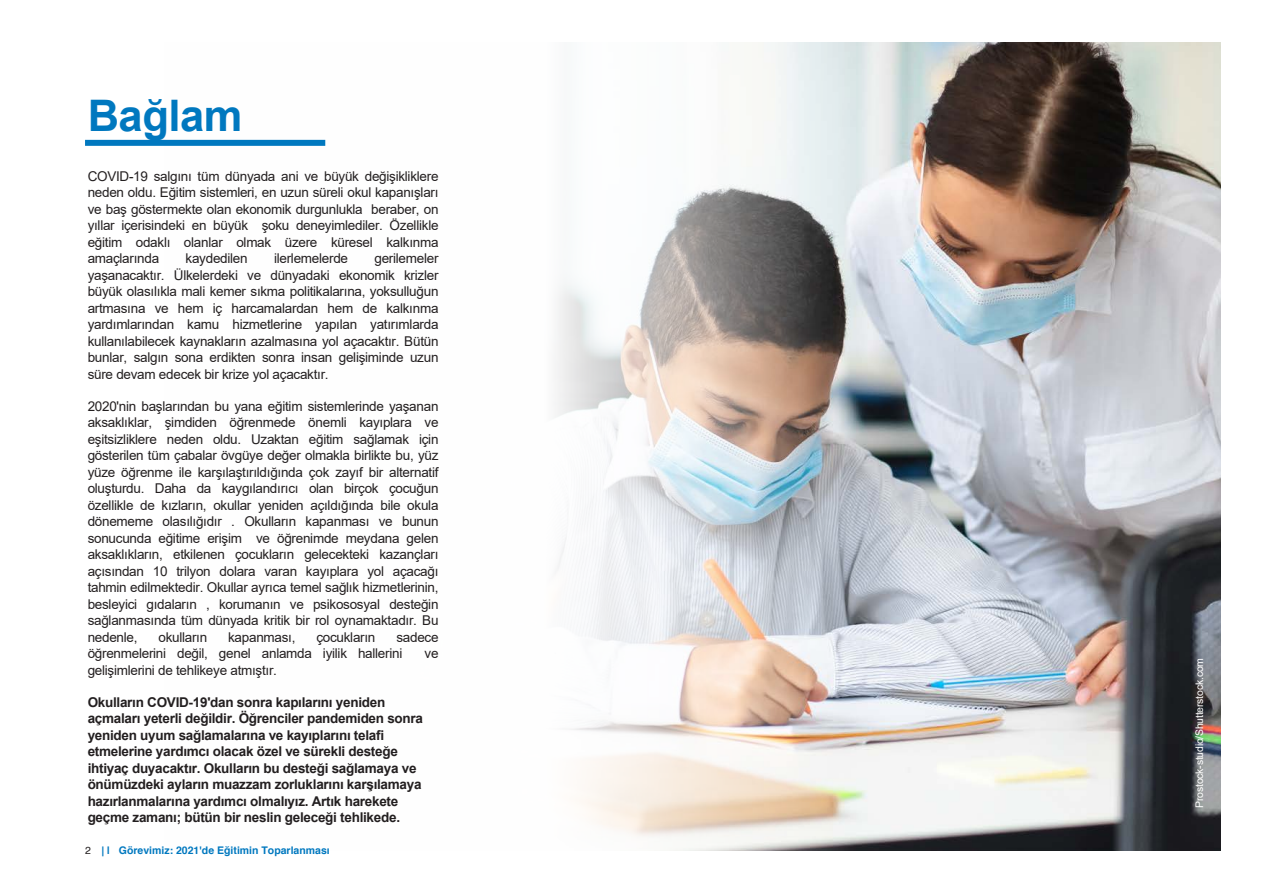
<style>
.page{position:relative;width:1263px;height:893px;background:#fff}
.page>*{position:absolute;margin:0;border:0;box-sizing:border-box;transform-origin:0 0}
.t1{font:700 43.5px "Arial";letter-spacing:-.01em;color:#0078bf}
.t2{font:13.5px/16.5px "Arial";letter-spacing:-.02em;color:#231f20;text-align:justify}
.t3{font:700 13.5px/16.5px "Arial";letter-spacing:-.02em;color:#231f20}
.t4{font:700 10.5px "Helvetica";color:#0078bf}
.t5{font:10.5px "Arial";letter-spacing:-.02em;color:#fff}
.s1{font-weight:400;color:#231f20}
.s2{font-family:"Arial"}
</style>
<div class="page">
<img style="left:165px;top:43px;width:1055px;height:807px">
<div style="left:85px;top:140px;width:240px;height:6px;background:#0078bf"></div>
<h1 class="t1" style="left:88px;top:85px;width:156px">Bağlam</h1>
<p class="t2" style="left:88px;top:168px;width:352px">COVID-19 salgını tüm dünyada ani ve büyük değişikliklere neden oldu. Eğitim sistemleri, en uzun süreli okul kapanışları ve baş göstermekte olan ekonomik durgunlukla beraber, on yıllar içerisindeki en büyük şoku deneyimlediler. Özellikle eğitim odaklı olanlar olmak üzere küresel kalkınma amaçlarında</p>
<p class="t2" style="left:88px;top:250px;width:352px;text-indent:287px">gerilemeler yaşanacaktır. Ülkelerdeki ve dünyadaki ekonomik krizler büyük olasılıkla mali kemer sıkma politikalarına, yoksulluğun artmasına ve hem iç harcamalardan hem de kalkınma yardımlarından kamu hizmetlerine yapılan yatırımlarda kullanılabilecek kaynakların azalmasına yol açacaktır. Bütün bunlar, salgın sona erdikten sonra insan gelişiminde uzun süre devam edecek bir krize yol açacaktır.</p>
<p class="t2" style="left:88px;top:398px;width:352px">2020'nin başlarından bu yana eğitim sistemlerinde yaşanan aksaklıklar, şimdiden öğrenmede önemli kayıplara ve eşitsizliklere neden oldu. Uzaktan eğitim sağlamak için gösterilen tüm çabalar övgüye değer olmakla birlikte bu, yüz yüze öğrenme ile karşılaştırıldığında çok zayıf bir alternatif oluşturdu. Daha da kaygılandırıcı olan birçok çocuğun özellikle de kızların, okullar yeniden açıldığında bile okula dönememe olasılığıdır . Okulların kapanması ve bunun sonucunda eğitime erişim ve öğrenimde meydana gelen aksaklıkların, etkilenen çocukların gelecekteki kazançları açısından 10 trilyon dolara varan kayıplara yol açacağı tahmin edilmektedir. Okullar ayrıca temel sağlık hizmetlerinin, besleyici gıdaların , korumanın ve psikososyal desteğin sağlanmasında tüm dünyada kritik bir rol oynamaktadır. Bu nedenle,</p>
<p class="t2" style="left:186px;top:250px;width:64px">kaydedilen</p>
<p class="t2" style="left:274px;top:250px;width:76px">ilerlemelerde</p>
<p class="t2" style="left:88px;top:629px;width:352px;text-indent:309px">sadece öğrenmelerini değil, genel anlamda iyilik hallerini</p>
<p class="t2" style="left:158px;top:629px;width:50px">okulların</p>
<p class="t2" style="left:228px;top:629px;width:69px">kapanması,</p>
<p class="t2" style="left:316px;top:629px;width:61px">çocukların</p>
<p class="t2" style="left:424px;top:645px;width:16px">ve</p>
<p class="t2" style="left:88px;top:662px;width:191px">gelişimlerini de tehlikeye atmıştır.</p>
<p class="t3" style="left:88px;top:694px;width:337px">Okulların COVID-19'dan sonra kapılarını yeniden açmaları yeterli değildir. Öğrenciler pandemiden sonra yeniden uyum sağlamalarına ve kayıplarını telafi etmelerine yardımcı olacak özel ve sürekli desteğe ihtiyaç duyacaktır. Okulların bu desteği sağlamaya ve önümüzdeki ayların muazzam zorluklarını karşılamaya hazırlanmalarına yardımcı olmalıyız. Artık harekete geçme zamanı; bütün bir neslin geleceği tehlikede.</p>
<p class="t4" style="left:85px;top:842px;width:246px"><span class="s1">2</span> <span class="s2">|</span> | Görevimiz: 2021'de Eğitimin Toparlanması</p>
<p class="t5" style="left:1192px;top:808px;width:151px;rotate:-90deg">Prostock-studio/Shutterstock.com</p>
</div>
